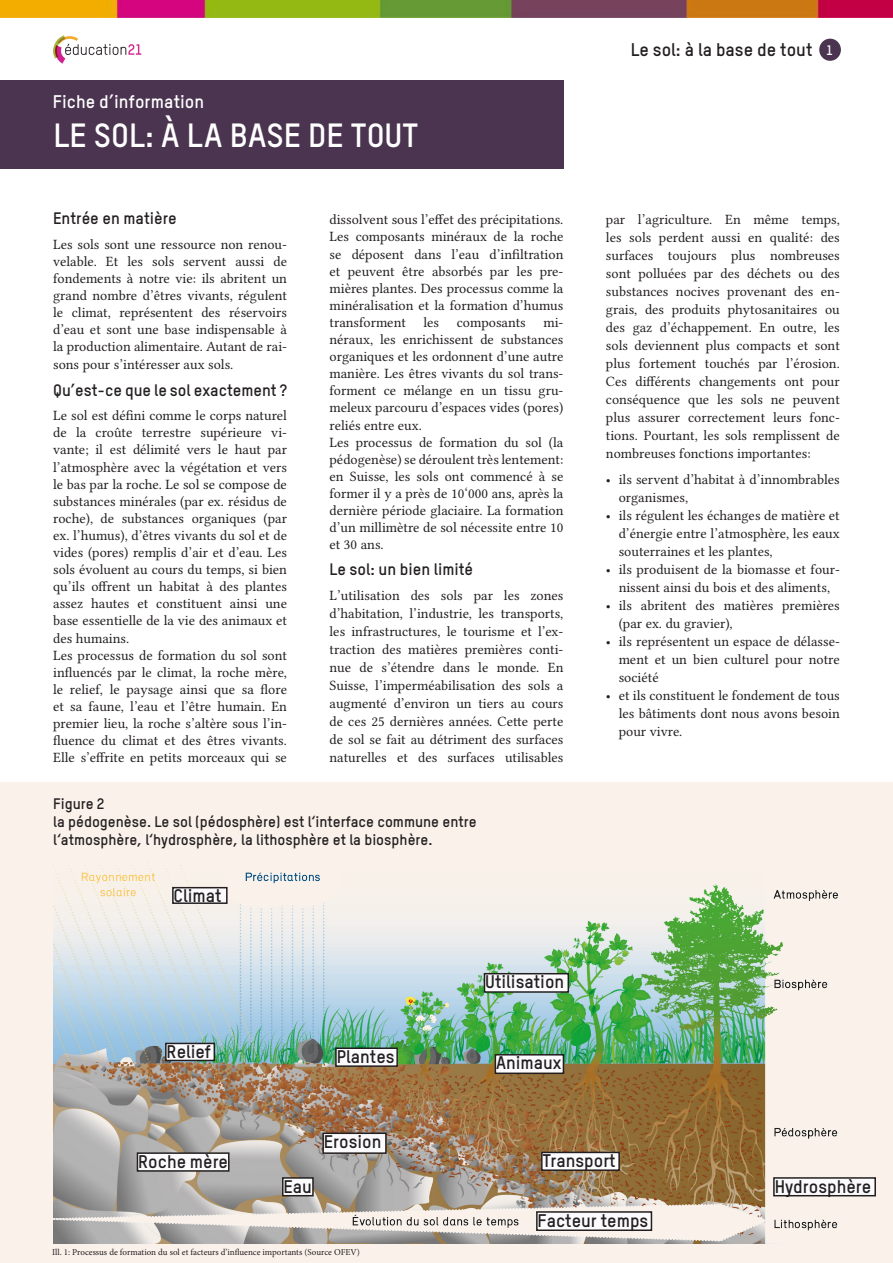
<style>
.page{position:relative;width:893px;height:1263px;background:#fff}
.page>*{position:absolute;margin:0;border:0;box-sizing:border-box;transform-origin:0 0}
.t1{font:700 33px "TSTARPRO";color:#fff}
.t2{font:700 18px "TSTARPRO";color:#231f20}
.t3{font:700 18px "TSTARPRO";letter-spacing:.005em;color:#fff}
.t4{font:700 16.35px "TSTARPRO";color:#231f20}
.t5{font:700 15px/18px "TSTARPRO";color:#231f20}
.t6{font:14.25px/17.1px "Lin Libertine O";color:#231f20;text-align:justify}
.t7{font:9px "Minion Pro";color:#231f20}
.s1{font-size:13.5px;color:#fff}
</style>
<div class="page">
<div style="left:0;top:782px;width:893px;height:481px;background:#f9f1ea"></div>
<div style="left:820px;top:39px;width:20px;height:21px;background:#4b3450;border-radius:50%"></div>
<div style="left:819px;top:39px;width:22px;height:22px;border:2px solid #4b3450;border-radius:50%"></div>
<img style="left:53px;top:35px;width:89px;height:29px">
<div style="left:0;top:80px;width:563px;height:88px;background:#4b3450"></div>
<img style="left:0;top:0;width:893px;height:17px">
<img style="left:53px;top:862px;width:794px;height:382px">
<div style="left:774px;top:1178px;width:101px;height:18px;background:#fbfafc"></div>
<div style="left:773px;top:1177px;width:103px;height:19px;border:2px solid #231f20"></div>
<div style="left:537px;top:1212px;width:114px;height:18px;background:#fbfafc"></div>
<div style="left:536px;top:1211px;width:116px;height:20px;border:2px solid #231f20"></div>
<div style="left:495px;top:1055px;width:68px;height:18px;background:#fbfafc"></div>
<div style="left:495px;top:1054px;width:69px;height:20px;border:2px solid #231f20"></div>
<div style="left:283px;top:1178px;width:30px;height:18px;background:#fbfafc"></div>
<div style="left:282px;top:1177px;width:32px;height:19px;border:2px solid #231f20"></div>
<div style="left:336px;top:1048px;width:61px;height:18px;background:#fbfafc"></div>
<div style="left:335px;top:1047px;width:63px;height:20px;border:2px solid #231f20"></div>
<div style="left:484px;top:974px;width:84px;height:18px;background:#fbfafc"></div>
<div style="left:484px;top:973px;width:85px;height:20px;border:2px solid #231f20"></div>
<div style="left:542px;top:1152px;width:77px;height:18px;background:#fbfafc"></div>
<div style="left:541px;top:1152px;width:79px;height:19px;border:2px solid #231f20"></div>
<div style="left:137px;top:1153px;width:92px;height:18px;background:#fbfafc"></div>
<div style="left:137px;top:1152px;width:93px;height:20px;border:2px solid #231f20"></div>
<div style="left:323px;top:1133px;width:63px;height:20px;background:#fbfafc"></div>
<div style="left:322px;top:1132px;width:65px;height:22px;border:2px solid #231f20"></div>
<div style="left:166px;top:1043px;width:48px;height:17px;background:#fbfafc"></div>
<div style="left:165px;top:1043px;width:50px;height:18px;border:2px solid #231f20"></div>
<div style="left:173px;top:888px;width:54px;height:15px;background:#fbfafc"></div>
<div style="left:172px;top:887px;width:56px;height:17px;border:2px solid #231f20"></div>
<p class="t3" style="left:53px;top:91px;width:153px">Fiche d’information</p>
<p class="t1" style="left:54px;top:114px;width:366px">LE SOL: À LA BASE DE TOUT</p>
<p class="t4" style="left:53px;top:208px;width:125px">Entrée en matière</p>
<p class="t6" style="left:53px;top:234px;width:235px">Les sols sont une ressource non renou&shy;velable. Et les sols servent aussi de fondements à notre vie: ils abritent un grand nombre d’êtres vivants, régulent le climat, représentent des réservoirs d’eau et sont une base indispensable à la production alimentaire. Autant de rai&shy;sons pour s’intéresser aux sols.</p>
<p class="t4" style="left:53px;top:379px;width:235px">Qu’est-ce que le sol exactement ?</p>
<p class="t6" style="left:53px;top:405px;width:235px">Le sol est défini comme le corps naturel de la croûte terrestre supérieure vi&shy;vante; il est délimité vers le haut par l’atmosphère avec la végétation et vers le bas par la roche. Le sol se compose de substances minérales (par ex. résidus de roche), de substances organiques (par ex. l’humus), d’êtres vivants du sol et de vides (pores) remplis d’air et d’eau. Les sols évoluent au cours du temps, si bien qu’ils offrent un habitat à des plantes assez hautes et constituent ainsi une base essentielle de la vie des animaux et des humains.</p>
<p class="t6" style="left:53px;top:645px;width:235px">Les processus de formation du sol sont influencés par le climat, la roche mère, le relief, le paysage ainsi que sa flore et sa faune, l’eau et l’être humain. En premier lieu, la roche s’altère sous l’in&shy;fluence du climat et des êtres vivants.<br>Elle s’effrite en petits morceaux qui se</p>
<p class="t6" style="left:330px;top:210px;width:235px">dissolvent sous l’effet des précipitations.<br>Les composants minéraux de la roche se déposent dans l’eau d’infiltration et peuvent être absorbés par les pre&shy;mières plantes. Des processus comme la minéralisation et la formation d’humus transforment les composants mi&shy;néraux, les enrichissent de substances organiques et les ordonnent d’une autre manière. Les êtres vivants du sol trans&shy;forment ce mélange en un tissu gru&shy;meleux parcouru d’espaces vides (pores) reliés entre eux.</p>
<p class="t6" style="left:330px;top:432px;width:235px">Les processus de formation du sol (la pédogenèse) se déroulent très lentement: en Suisse, les sols ont commencé à se former il y a près de 10‘000 ans, après la dernière période glaciaire. La formation d’un millimètre de sol nécessite entre 10 et 30 ans.</p>
<p class="t4" style="left:330px;top:559px;width:145px">Le sol: un bien limité</p>
<p class="t6" style="left:330px;top:585px;width:235px;line-height:18px">L’utilisation des sols par les zones d’habitation, l’industrie, les transports, les infrastructures, le tourisme et l’ex&shy;traction des matières premières conti&shy;nue de s’étendre dans le monde. En Suisse, l’imperméabilisation des sols a augmenté d’environ un tiers au cours de ces 25 dernières années. Cette perte de sol se fait au détriment des surfaces naturelles et des surfaces utilisables</p>
<p class="t5" style="left:53px;top:794px;width:53px">Figure 2</p>
<p class="t5" style="left:53px;top:812px;width:425px">la pédogenèse. Le sol (pédosphère) est l‘interface commune entre l‘atmosphère, l‘hydrosphère, la lithosphère et la biosphère.</p>
<p class="t2" style="left:174px;top:884px;width:50px">Climat</p>
<p class="t2" style="left:167px;top:1040px;width:46px">Relief</p>
<p class="t2" style="left:337px;top:1045px;width:59px">Plantes</p>
<p class="t2" style="left:324px;top:1130px;width:59px">Erosion</p>
<p class="t2" style="left:485px;top:971px;width:81px">Utilisation</p>
<p class="t2" style="left:496px;top:1052px;width:67px">Animaux</p>
<p class="t2" style="left:631px;top:39px;width:204px">Le sol: à la base de tout <span class="s1">1</span></p>
<p class="t6" style="left:606px;top:209px;width:235px;line-height:18px">par l’agriculture. En même temps, les sols perdent aussi en qualité: des surfaces toujours plus nombreuses sont polluées par des déchets ou des substances nocives provenant des en&shy;grais, des produits phytosanitaires ou des gaz d’échappement. En outre, les sols deviennent plus compacts et sont plus fortement touchés par l’érosion.<br>Ces différents changements ont pour conséquence que les sols ne peuvent plus assurer correctement leurs fonc&shy;tions. Pourtant, les sols remplissent de nombreuses fonctions importantes:</p>
<p class="t6" style="left:619px;top:469px;width:223px;line-height:18px;text-indent:-13px">• ils servent d’habitat à d’innombrables organismes,</p>
<p class="t6" style="left:619px;top:505px;width:223px;line-height:18px;text-indent:-13px">• ils régulent les échanges de matière et d’énergie entre l’atmosphère, les eaux souterraines et les plantes,</p>
<p class="t6" style="left:606px;top:559px;width:235px;line-height:18px;text-align:center">• ils produisent de la biomasse et four&shy;nissent ainsi du bois et des aliments,</p>
<p class="t6" style="left:619px;top:595px;width:223px;line-height:18px;text-indent:-13px">• ils abritent des matières premières (par ex. du gravier),</p>
<p class="t6" style="left:619px;top:631px;width:223px;line-height:18px;text-indent:-13px">• ils représentent un espace de délasse&shy;ment et un bien culturel pour notre société</p>
<p class="t6" style="left:619px;top:685px;width:223px;line-height:18px;text-indent:-13px">• et ils constituent le fondement de tous les bâtiments dont nous avons besoin pour vivre.</p>
<p class="t2" style="left:138px;top:1150px;width:91px">Roche mère</p>
<p class="t2" style="left:543px;top:1149px;width:75px">Transport</p>
<p class="t2" style="left:284px;top:1175px;width:30px">Eau</p>
<p class="t7" style="left:52px;top:1246px;width:309px">Ill. 1: Processus de formation du sol et facteurs d’influence importants (Source OFEV)</p>
<p class="t2" style="left:538px;top:1209px;width:112px">Facteur temps</p>
<p class="t2" style="left:775px;top:1175px;width:98px">Hydrosphère</p>
</div>
